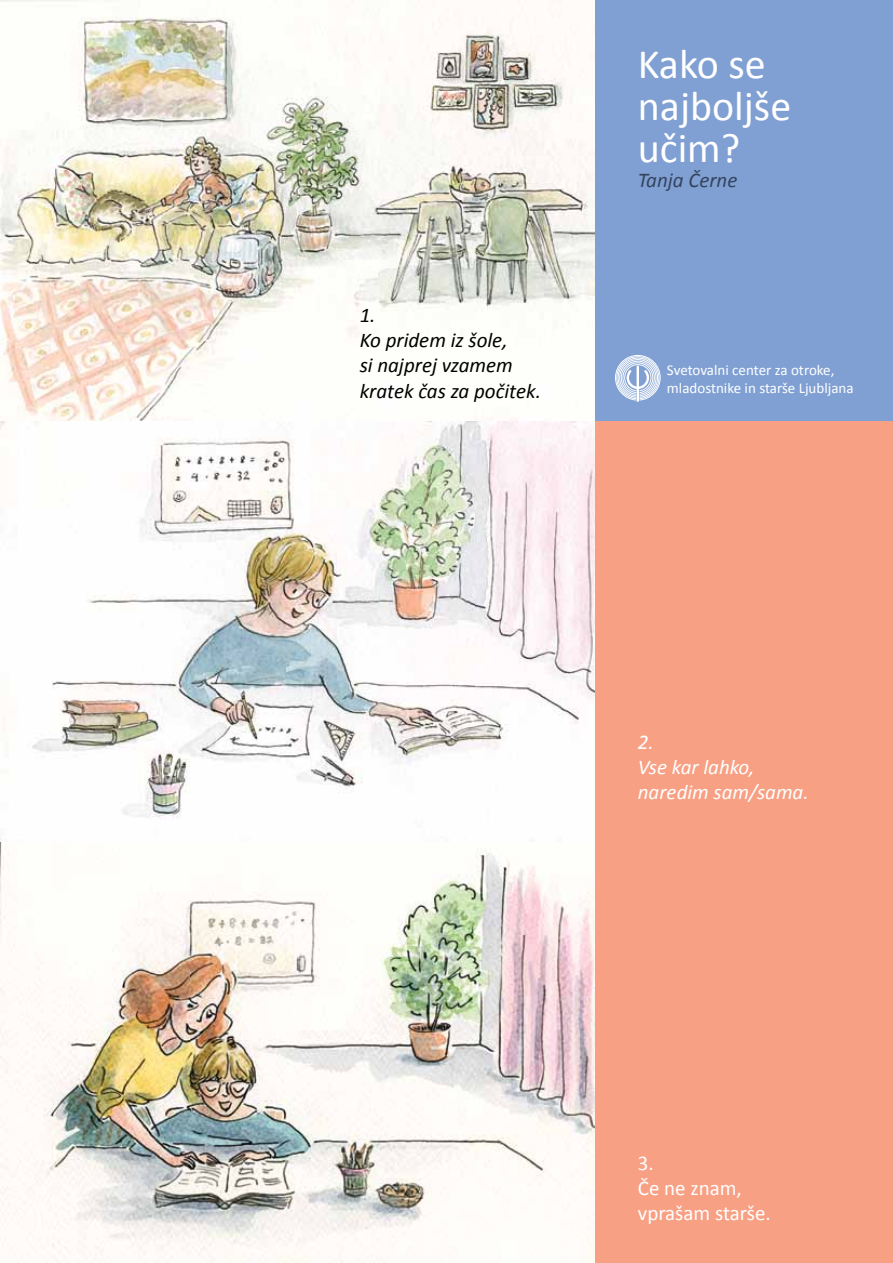
<style>
.page{position:relative;width:893px;height:1263px;background:#fff}
.page>*{position:absolute;margin:0;border:0;box-sizing:border-box;transform-origin:0 0}
.t1{font:42px/42px "Calibri";color:#fff}
.t2{font:italic 21px/25.2px "Calibri";color:#000}
.t3{font:italic 21px/25.2px "Calibri";color:#fff}
.t4{font:21px/25.2px "Calibri";color:#fff}
.t5{font:italic 21px "Calibri";color:#34445e}
.t6{font:15px/18px "Calibri";color:#fff}
</style>
<div class="page">
<img style="left:0;top:0;width:595px;height:1263px">
<div style="left:595px;top:0;width:298px;height:421px;background:#80a0d3"></div>
<div style="left:595px;top:421px;width:298px;height:421px;background:#f8a084"></div>
<div style="left:595px;top:842px;width:298px;height:421px;background:#f8a084"></div>
<hr style="left:637px;top:367px;width:2px;height:34px;background:#fff">
<div style="left:615px;top:355px;width:45px;height:45px;border:1px solid #fff;border-radius:22px"></div>
<div style="left:616px;top:356px;width:43px;height:43px;border:1px solid #fff;border-radius:21px"></div>
<svg style="left:617px;top:357px;width:41px;height:41px"></svg>
<h2 class="t2" style="left:360px;top:302px;width:183px">1.<br>Ko pridem iz šole,<br>si najprej vzamem kratek čas za počitek.</h2>
<h1 class="t1" style="left:638px;top:43px;width:155px">Kako se najboljše učim?</h1>
<h2 class="t5" style="left:638px;top:166px;width:101px">Tanja Černe</h2>
<p class="t6" style="left:667px;top:361px;width:188px">Svetovalni center za otroke, mladostnike in starše Ljubljana</p>
<h2 class="t3" style="left:638px;top:729px;width:172px">2.<br>Vse kar lahko, naredim sam/sama.</h2>
<h2 class="t4" style="left:638px;top:1150px;width:135px">3.<br>Če ne znam, vprašam starše.</h2>
</div>
